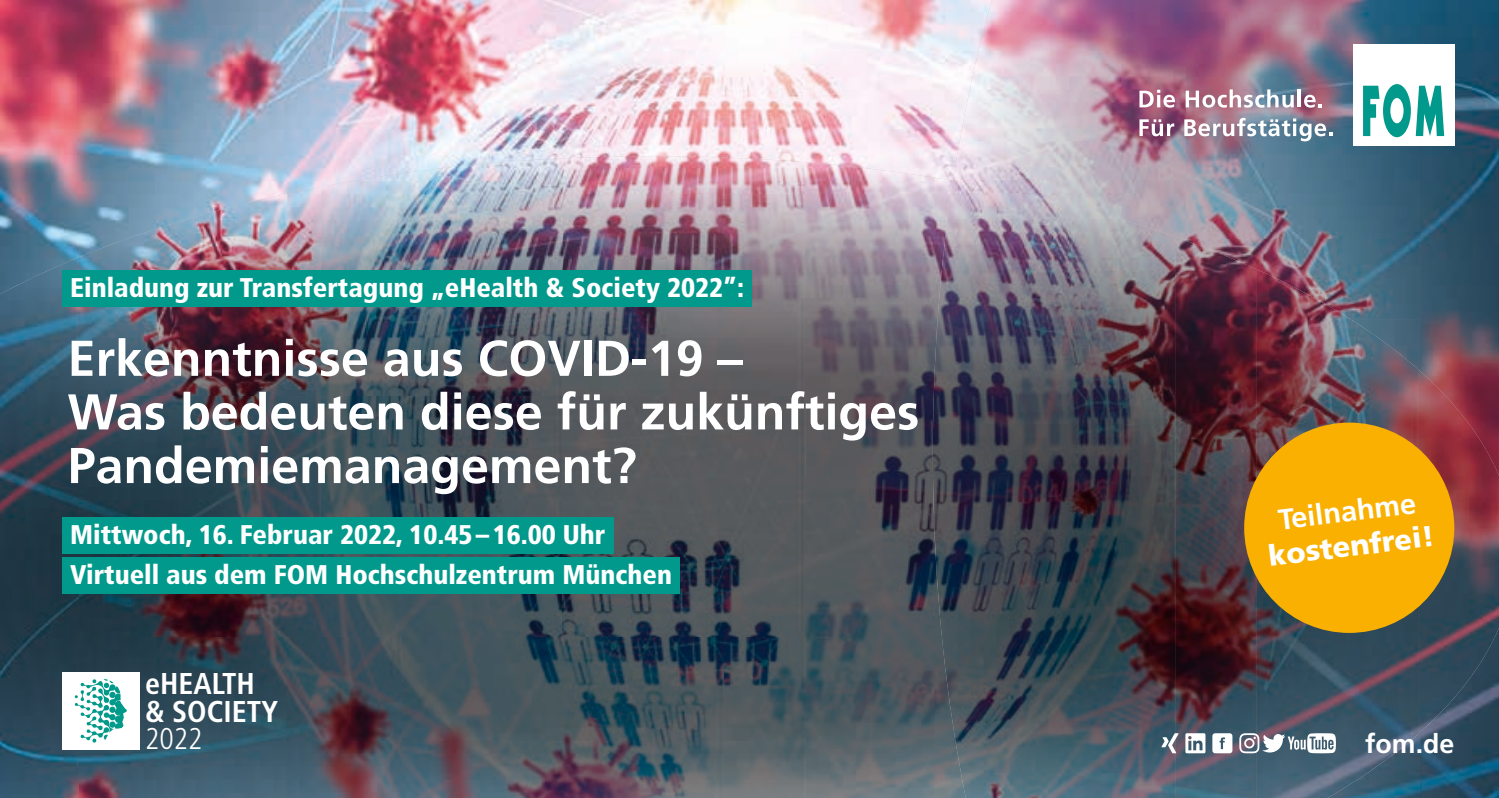
<style>
.page{position:relative;width:1499px;height:798px;background:#fff}
.page>*{position:absolute;margin:0;border:0;box-sizing:border-box;transform-origin:0 0}
.t1{font:700 50.18px/53.6px "Frutiger LT Pro";color:#fff}
.t2{font:700 condensed 30.15px/27.4px "Frutiger LT Pro";color:#fff}
.t3{font:300 condensed 30.15px "Frutiger LT Pro";color:#fff}
.t4{font:900 29.03px "Frutiger LT Pro";color:#fff}
.t5{font:700 29.03px "Frutiger LT Pro";color:#fff}
.t6{font:900 condensed 27px/40.5px "Frutiger LT Pro";color:#fff}
.t7{font:700 26.78px "Frutiger LT Pro";color:#fff}
</style>
<div class="page">
<img style="left:0;top:0;width:953px;height:256px">
<img style="left:80px;top:186px;width:242px;height:451px">
<img style="left:322px;top:158px;width:241px;height:479px">
<img style="left:563px;top:156px;width:242px;height:481px">
<img style="left:805px;top:162px;width:148px;height:314px">
<img style="left:0;top:256px;width:80px;height:541px">
<img style="left:805px;top:476px;width:137px;height:321px">
<img style="left:80px;top:637px;width:725px;height:160px">
<img style="left:953px;top:0;width:468px;height:239px">
<img style="left:1421px;top:0;width:78px;height:369px">
<img style="left:1257px;top:239px;width:164px;height:80px">
<img style="left:1418px;top:319px;width:3px;height:50px">
<img style="left:1421px;top:733px;width:78px;height:64px">
<img style="left:1418px;top:733px;width:3px;height:64px">
<img style="left:933px;top:181px;width:243px;height:463px">
<img style="left:1175px;top:237px;width:82px;height:560px">
<img style="left:1256px;top:269px;width:162px;height:528px">
<img style="left:1418px;top:369px;width:81px;height:364px">
<img style="left:942px;top:643px;width:234px;height:154px">
<div style="left:62px;top:671px;width:78px;height:78px;background:#fff"></div>
<svg style="left:75px;top:678px;width:52px;height:64px"></svg>
<svg style="left:1139px;top:90px;width:36px;height:18px"></svg>
<svg style="left:1186px;top:89px;width:108px;height:19px"></svg>
<hr style="left:1298px;top:89px;width:3px;height:18px;background:#fff">
<svg style="left:1304px;top:95px;width:18px;height:13px"></svg>
<svg style="left:1139px;top:119px;width:35px;height:17px"></svg>
<svg style="left:1184px;top:118px;width:148px;height:23px"></svg>
<div style="left:1353px;top:45px;width:101px;height:101px;background:#fff"></div>
<svg style="left:1363px;top:84px;width:81px;height:53px"></svg>
<div style="left:62px;top:270px;width:689px;height:36px;background:#00998b"></div>
<div style="left:62px;top:517px;width:551px;height:36px;background:#00998b"></div>
<div style="left:62px;top:557px;width:618px;height:36px;background:#00998b"></div>
<div style="left:1244px;top:422px;width:210px;height:210px;background:#f9b000;border-radius:50%"></div>
<svg style="left:1212px;top:733px;width:20px;height:20px"></svg>
<svg style="left:1185px;top:733px;width:20px;height:20px"></svg>
<svg style="left:1161px;top:733px;width:17px;height:20px"></svg>
<svg style="left:1239px;top:733px;width:97px;height:20px"></svg>
<p class="t6" style="left:70px;top:267px;width:676px">Einladung zur Transfertagung „eHealth &amp; Society 2022”:</p>
<h1 class="t1" style="left:68px;top:331px;width:853px">Erkenntnisse aus COVID-19 –<br>Was bedeuten diese für zukünftiges<br>Pandemiemanagement?</h1>
<p class="t6" style="left:70px;top:513px;width:603px">Mittwoch, 16. Februar 2022, 10.45 – 16.00 Uhr<br>Virtuell aus dem FOM Hochschulzentrum München</p>
<p class="t2" style="left:145px;top:669px;width:135px">eHEALTH &amp; SOCIETY</p>
<p class="t3" style="left:145px;top:721px;width:59px">2022</p>
<p class="t5" style="left:1276px;top:502px;width:140px;rotate:-7deg">Teilnahme</p>
<p class="t4" style="left:1266px;top:538px;width:168px;rotate:-7deg">kostenfrei!</p>
<p class="t7" style="left:1365px;top:727px;width:91px">fom.de</p>
</div>
